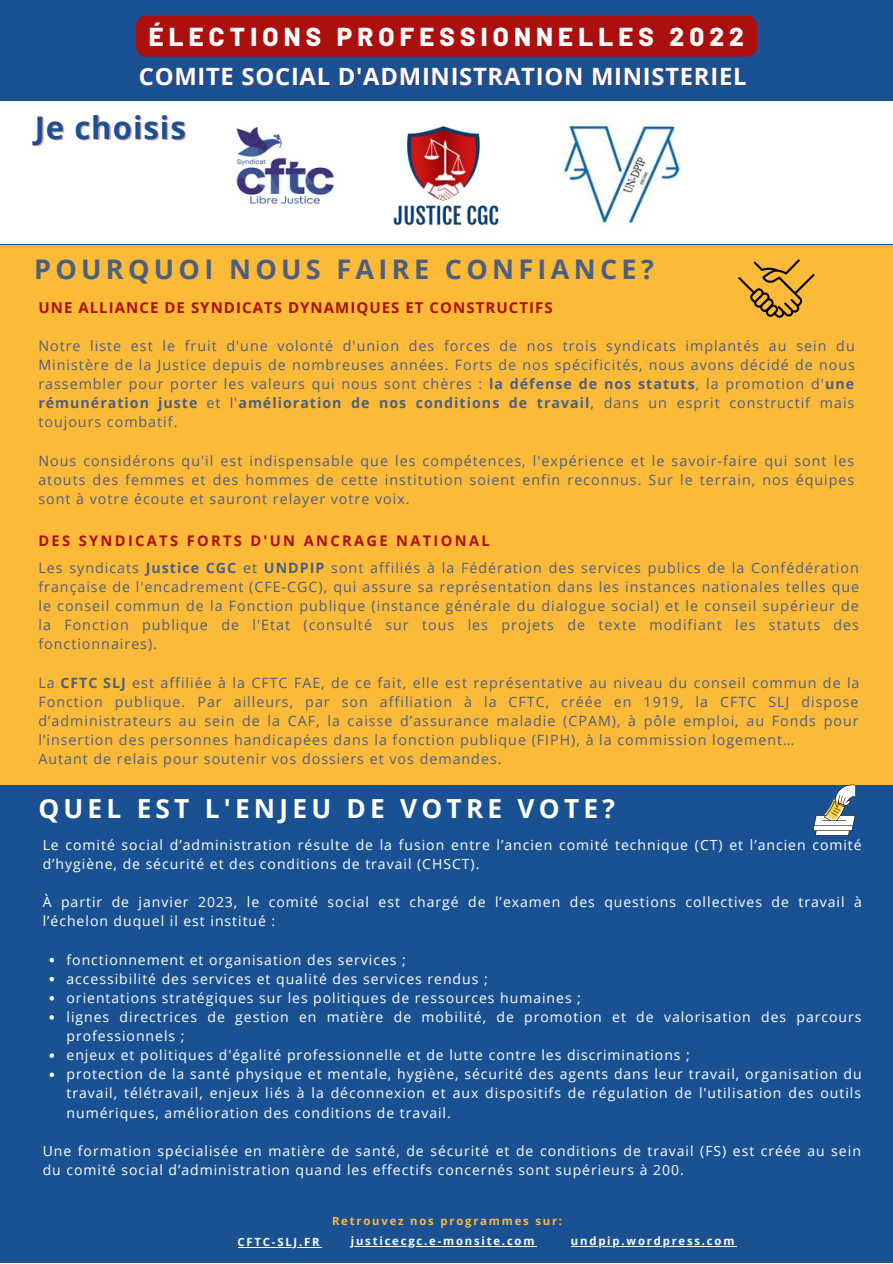
<style>
.page{position:relative;width:893px;height:1264px;background:#fff}
.page>*{position:absolute;margin:0;border:0;box-sizing:border-box;transform-origin:0 0}
.t1{font:700 31.2px "Open Sans";letter-spacing:.03em;color:#1a5192}
.t2{font:700 27px "Open Sans";letter-spacing:.16em;color:#4d5f81}
.t3{font:700 26.25px "Open Sans";letter-spacing:.16em;color:#fff}
.t4{font:800 25.95px "Barlow";letter-spacing:.2em;color:#fff}
.t5{font:700 23.85px "Open Sans";letter-spacing:.03em;color:#fff}
.t6{font:700 15px "Open Sans";letter-spacing:.07em;color:#ab0f0e}
.t7{font:700 14.7px "Open Sans";letter-spacing:.16em;color:#ab0f0e}
.t8{font:14.25px/19px "Open Sans";letter-spacing:.07em;color:#4d5f81;text-align:justify}
.t9{font:13.95px/19px "Open Sans";letter-spacing:.07em;color:#fff}
.t10{font:700 11.25px "Open Sans";letter-spacing:.16em;color:#fff}
.t11{font:700 11.25px "Open Sans";letter-spacing:.16em;color:#fcba39}
.s1{font-weight:700}
</style>
<div class="page">
<div style="left:0;top:0;width:892px;height:1262px;background:#1a5192"></div>
<div style="left:0;top:101px;width:892px;height:143px;background:#fff"></div>
<div style="left:136px;top:16px;width:621px;height:41px;background:#ab0f0e"></div>
<img style="left:236px;top:126px;width:98px;height:79px">
<img style="left:561px;top:124px;width:121px;height:101px">
<img style="left:393px;top:126px;width:106px;height:100px">
<svg style="left:49px;top:957px;width:5px;height:5px"></svg>
<svg style="left:49px;top:977px;width:5px;height:4px"></svg>
<svg style="left:49px;top:996px;width:5px;height:4px"></svg>
<svg style="left:49px;top:1015px;width:5px;height:4px"></svg>
<svg style="left:49px;top:1053px;width:5px;height:4px"></svg>
<svg style="left:49px;top:1072px;width:5px;height:4px"></svg>
<div style="left:0;top:245px;width:892px;height:539px;background:#fcba39"></div>
<svg style="left:738px;top:259px;width:76px;height:59px"></svg>
<svg style="left:812px;top:784px;width:43px;height:51px"></svg>
<hr style="left:571px;top:1246px;width:165px;height:1px;background:#fff">
<hr style="left:351px;top:1246px;width:185px;height:1px;background:#fff">
<hr style="left:237px;top:1247px;width:84px;height:1px;background:#fff">
<h3 class="t4" style="left:149px;top:21px;width:596px">ÉLECTIONS PROFESSIONNELLES 2022</h3>
<h3 class="t5" style="left:139px;top:60px;width:609px">COMITE SOCIAL D'ADMINISTRATION MINISTERIEL</h3>
<h1 class="t1" style="left:35px;top:106px;width:153px">Je choisis</h1>
<h2 class="t2" style="left:34px;top:250px;width:621px">POURQUOI NOUS FAIRE CONFIANCE?</h2>
<p class="t6" style="left:38px;top:297px;width:515px">UNE ALLIANCE DE SYNDICATS DYNAMIQUES ET CONSTRUCTIFS</p>
<p class="t8" style="left:38px;top:336px;width:817px">Notre liste est le fruit d'une volonté d'union des forces de nos trois syndicats implantés au sein du Ministère de la Justice depuis de nombreuses années. Forts de nos spécificités, nous avons décidé de nous rassembler pour porter les valeurs qui nous sont chères : <span class="s1">la défense de nos statuts</span>, la promotion d'<span class="s1">une rémunération juste</span> et l'<span class="s1">amélioration de nos conditions de travail</span>, dans un esprit constructif mais toujours combatif.</p>
<p class="t8" style="left:38px;top:450px;width:817px">Nous considérons qu'il est indispensable que les compétences, l'expérience et le savoir-faire qui sont les atouts des femmes et des hommes de cette institution soient enfin reconnus. Sur le terrain, nos équipes sont à votre écoute et sauront relayer votre voix.</p>
<p class="t7" style="left:38px;top:530px;width:453px">DES SYNDICATS FORTS D'UN ANCRAGE NATIONAL</p>
<p class="t8" style="left:38px;top:558px;width:822px">Les syndicats <span class="s1">Justice CGC</span> et <span class="s1">UNDPIP</span> sont affiliés à la Fédération des services publics de la Confédération française de l'encadrement (CFE-CGC), qui assure sa représentation dans les instances nationales telles que le conseil commun de la Fonction publique (instance générale du dialogue social) et le conseil supérieur de la Fonction publique de l'Etat (consulté sur tous les projets de texte modifiant les statuts des fonctionnaires).</p>
<p class="t8" style="left:38px;top:672px;width:822px;text-align:left">La <span class="s1">CFTC SLJ</span> est affiliée à la CFTC FAE, de ce fait, elle est représentative au niveau du conseil commun de la Fonction publique. Par ailleurs, par son affiliation à la CFTC, créée en 1919, la CFTC SLJ dispose d’administrateurs au sein de la CAF, la caisse d’assurance maladie (CPAM), à pôle emploi, au Fonds pour l’insertion des personnes handicapées dans la fonction publique (FIPH), à la commission logement…<br>Autant de relais pour soutenir vos dossiers et vos demandes.</p>
<h3 class="t3" style="left:38px;top:789px;width:578px">QUEL EST L'ENJEU DE VOTRE VOTE?</h3>
<p class="t9" style="left:43px;top:834px;width:820px">Le comité social d’administration résulte de la fusion entre l’ancien comité technique (CT) et l’ancien comité d’hygiène, de sécurité et des conditions de travail (CHSCT).</p>
<p class="t9" style="left:43px;top:892px;width:820px">À partir de janvier 2023, le comité social est chargé de l’examen des questions collectives de travail à l’échelon duquel il est institué :</p>
<p class="t9" style="left:67px;top:949px;width:796px">fonctionnement et organisation des services ;<br>accessibilité des services et qualité des services rendus ;<br>orientations stratégiques sur les politiques de ressources humaines ;<br>lignes directrices de gestion en matière de mobilité, de promotion et de valorisation des parcours professionnels ;<br>enjeux et politiques d'égalité professionnelle et de lutte contre les discriminations ;<br>protection de la santé physique et mentale, hygiène, sécurité des agents dans leur travail, organisation du travail, télétravail, enjeux liés à la déconnexion et aux dispositifs de régulation de l'utilisation des outils numériques, amélioration des conditions de travail.</p>
<p class="t9" style="left:43px;top:1140px;width:819px">Une formation spécialisée en matière de santé, de sécurité et de conditions de travail (FS) est créée au sein du comité social d’administration quand les effectifs concernés sont supérieurs à 200.</p>
<p class="t11" style="left:332px;top:1212px;width:232px">Retrouvez nos programmes sur:</p>
<p class="t10" style="left:237px;top:1234px;width:84px">CFTC-SLJ.FR</p>
<p class="t10" style="left:351px;top:1233px;width:185px">justicecgc.e-monsite.com</p>
<p class="t10" style="left:571px;top:1233px;width:165px">undpip.wordpress.com</p>
</div>
